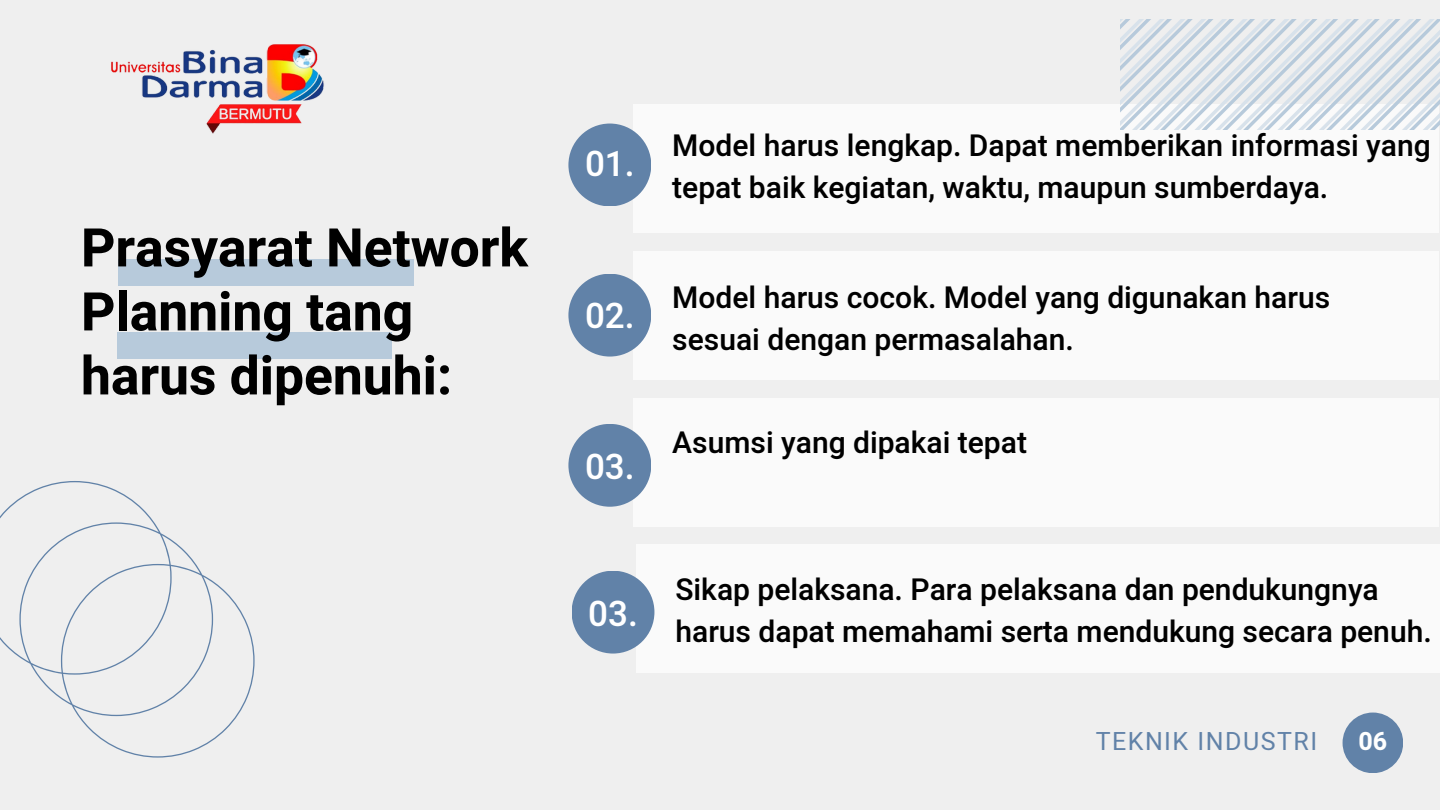
<style>
.page{position:relative;width:1440px;height:810px;background:#efefef}
.page>*{position:absolute;margin:0;border:0;box-sizing:border-box;transform-origin:0 0}
.t1{font:700 53.3px/64px "Heebo";color:#000}
.t2{font:500 35px "Heebo";color:#fff}
.t3{font:500 30px/42px "Heebo";color:#000}
.t4{font:25px "Heebo";letter-spacing:.06em;color:#6182a8}
.t5{font:700 25px "Heebo";color:#fff}
</style>
<div class="page">
<div style="left:633px;top:104px;width:805px;height:129px;background:#fafafa"></div>
<div style="left:568px;top:124px;width:83px;height:82px;background:#6182a8;border-radius:50%"></div>
<div style="left:1343px;top:713px;width:60px;height:60px;background:#6182a8;border-radius:50%"></div>
<div style="left:118px;top:259px;width:295px;height:27px;background:#b7cadb"></div>
<div style="left:118px;top:332px;width:274px;height:27px;background:#b7cadb"></div>
<div style="left:633px;top:251px;width:805px;height:129px;background:#fafafa"></div>
<div style="left:633px;top:398px;width:805px;height:129px;background:#fafafa"></div>
<div style="left:568px;top:274px;width:83px;height:83px;background:#6182a8;border-radius:50%"></div>
<div style="left:568px;top:424px;width:83px;height:83px;background:#6182a8;border-radius:50%"></div>
<svg style="left:0;top:481px;width:255px;height:277px"></svg>
<svg style="left:1121px;top:19px;width:319px;height:110px"></svg>
<div style="left:636px;top:545px;width:804px;height:128px;background:#fafafa"></div>
<div style="left:572px;top:571px;width:82px;height:83px;background:#6182a8;border-radius:50%"></div>
<img style="left:111px;top:44px;width:213px;height:90px">
<p class="t1" style="left:81px;top:218px;width:449px">Prasyarat Network<br>Planning tang harus dipenuhi:</p>
<p class="t2" style="left:585px;top:139px;width:51px">01.</p>
<p class="t2" style="left:585px;top:291px;width:51px">02.</p>
<p class="t2" style="left:585px;top:442px;width:51px">03.</p>
<p class="t3" style="left:672px;top:126px;width:760px">Model harus lengkap. Dapat memberikan informasi yang tepat baik kegiatan, waktu, maupun sumberdaya.</p>
<p class="t3" style="left:672px;top:278px;width:659px">Model harus cocok. Model yang digunakan harus sesuai dengan permasalahan.</p>
<p class="t3" style="left:672px;top:423px;width:356px">Asumsi yang dipakai tepat</p>
<p class="t2" style="left:588px;top:589px;width:51px">03.</p>
<p class="t3" style="left:675px;top:570px;width:758px">Sikap pelaksana. Para pelaksana dan pendukungnya harus dapat memahami serta mendukung secara penuh.</p>
<p class="t4" style="left:1096px;top:723px;width:223px">TEKNIK INDUSTRI</p>
<p class="t5" style="left:1359px;top:723px;width:30px">06</p>
</div>
